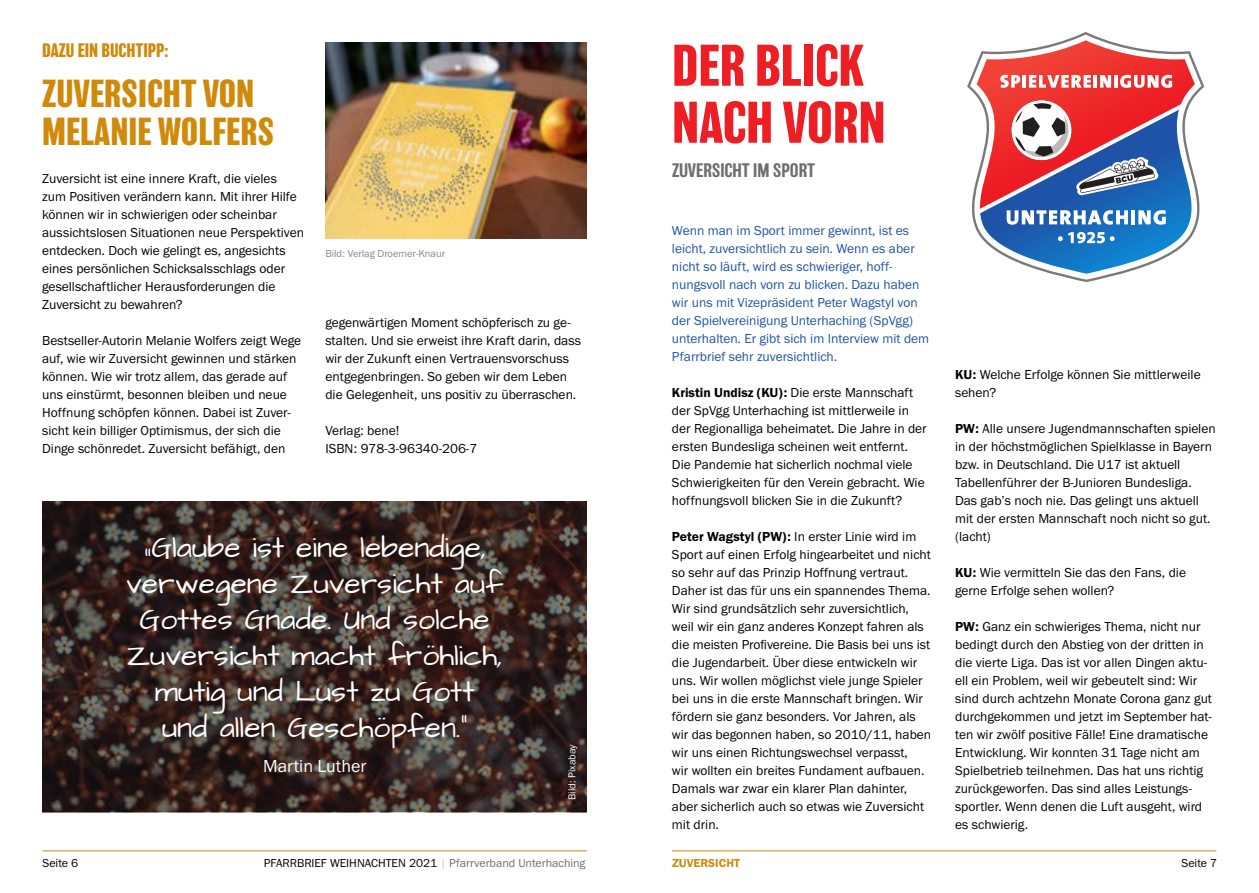
<style>
.page{position:relative;width:1259px;height:893px;background:#fff}
.page>*{position:absolute;margin:0;border:0;box-sizing:border-box;transform-origin:0 0}
.t1{font:700 54px/57px "Balboa";color:#ed1e24}
.t2{font:700 36px/37.7px "Balboa";color:#d1890a}
.t3{font:30px/36.2px "Architects Daughter";color:#fff;text-align:center}
.t4{font:500 18px "Balboa";color:#6e6e6e}
.t5{font:700 18px "Balboa";color:#d1890a}
.t6{font:18px "Franklin Gothic URW Boo";color:#fff}
.t7{font:13.5px/18px "Franklin Gothic URW Boo";color:#000}
.t8{font:13.5px/18px "Franklin Gothic URW Boo";color:#1e53a7}
.t9{font:13.5px "Franklin Gothic URW Dem";color:#000}
.t10{font:12px "Franklin Gothic URW Boo";color:#000}
.t11{font:12px "Franklin Gothic URW Dem";color:#d1890a}
.t12{font:10.5px "Franklin Gothic URW Boo";color:#868786}
.t13{font:10.5px "Franklin Gothic URW Boo";color:#fff}
.s1{font-family:"Franklin Gothic URW Boo"}
.s2{font-family:"Franklin Gothic URW Dem"}
.s3{color:#c5c6c6}
.s4{color:#6e6e6e}
</style>
<div class="page">
<hr style="left:43px;top:850px;width:544px;height:1px;background:#d1890a">
<hr style="left:672px;top:850px;width:544px;height:1px;background:#d1890a">
<img style="left:325px;top:43px;width:262px;height:195px">
<img style="left:43px;top:502px;width:544px;height:310px">
<svg style="left:967px;top:32px;width:237px;height:250px"></svg>
<svg style="left:976px;top:40px;width:219px;height:234px"></svg>
<h3 class="t5" style="left:42px;top:40px;width:128px">DAZU EIN BUCHTIPP:</h3>
<h2 class="t2" style="left:42px;top:75px;width:234px">ZUVERSICHT VON<br>MELANIE WOLFERS</h2>
<p class="t7" style="left:42px;top:169px;width:263px">Zuversicht ist eine innere Kraft, die vieles zum Positiven verändern kann. Mit ihrer Hilfe können wir in schwierigen oder scheinbar aussichtslosen Situationen neue Perspektiven entdecken. Doch wie gelingt es, angesichts eines persönlichen Schicksalsschlags oder gesellschaftlicher Herausforderungen die Zuversicht zu bewahren?</p>
<p class="t7" style="left:42px;top:331px;width:261px">Bestseller-Autorin Melanie Wolfers zeigt Wege auf, wie wir Zuversicht gewinnen und stärken können. Wie wir trotz allem, das gerade auf uns einstürmt, besonnen bleiben und neue Hoffnung schöpfen können. Dabei ist Zuver&shy;sicht kein billiger Optimismus, der sich die Dinge schönredet. Zuversicht befähigt, den</p>
<p class="t12" style="left:325px;top:247px;width:121px">Bild: Verlag Droemer-Knaur</p>
<p class="t7" style="left:325px;top:313px;width:257px">gegenwärtigen Moment schöpferisch zu ge&shy;stalten. Und sie erweist ihre Kraft darin, dass wir der Zukunft einen Vertrauensvorschuss entgegenbringen. So geben wir dem Leben die Gelegenheit, uns positiv zu überraschen.</p>
<p class="t7" style="left:325px;top:421px;width:153px">Verlag: bene!<br>ISBN: 978-3-96340-206-7</p>
<h3 class="t3" style="left:126px;top:530px;width:378px">„Glaube ist eine lebendige, verwegene Zuversicht auf<br>Gottes Gnade. Und solche<br>Zuversicht macht fröhlich, mutig und Lust zu Gott<br>und allen Geschöpfen.“</h3>
<h3 class="t6" style="left:263px;top:755px;width:105px">Martin Luther</h3>
<p class="t13" style="left:565px;top:800px;width:57px;rotate:-90deg">Bild: Pixabay</p>
<h1 class="t1" style="left:672px;top:37px;width:215px">DER BLICK<br>NACH VORN</h1>
<h3 class="t4" style="left:672px;top:160px;width:145px">ZUVERSICHT IM SPORT</h3>
<p class="t8" style="left:672px;top:221px;width:259px">Wenn man im Sport immer gewinnt, ist es leicht, zuversichtlich zu sein. Wenn es aber nicht so läuft, wird es schwieriger, hoff&shy;nungsvoll nach vorn zu blicken. Dazu haben wir uns mit Vizepräsident Peter Wagstyl von der Spielvereinigung Unterhaching (SpVgg) unterhalten. Er gibt sich im Interview mit dem Pfarrbrief sehr zuversichtlich.</p>
<p class="t9" style="left:672px;top:384px;width:243px">Kristin Undisz (KU): <span class="s1">Die erste Mannschaft</span></p>
<p class="t7" style="left:672px;top:401px;width:256px">der SpVgg Unterhaching ist mittlerweile in der Regionalliga beheimatet. Die Jahre in der ersten Bundesliga scheinen weit entfernt.<br>Die Pandemie hat sicherlich nochmal viele Schwierigkeiten für den Verein gebracht. Wie hoffnungsvoll blicken Sie in die Zukunft?</p>
<p class="t7" style="left:672px;top:527px;width:261px"><span class="s2">Peter Wagstyl (PW):</span> In erster Linie wird im Sport auf einen Erfolg hingearbeitet und nicht so sehr auf das Prinzip Hoffnung vertraut.<br>Daher ist das für uns ein spannendes Thema.<br>Wir sind grundsätzlich sehr zuversichtlich, weil wir ein ganz anderes Konzept fahren als die meisten Profivereine. Die Basis bei uns ist die Jugendarbeit. Über diese entwickeln wir uns. Wir wollen möglichst viele junge Spieler bei uns in die erste Mannschaft bringen. Wir fördern sie ganz besonders. Vor Jahren, als wir das begonnen haben, so 2010/11, haben wir uns einen Richtungswechsel verpasst,<br>wir wollten ein breites Fundament aufbauen.<br>Damals war zwar ein klarer Plan dahinter, aber sicherlich auch so etwas wie Zuversicht mit drin.</p>
<p class="t7" style="left:955px;top:365px;width:247px"><span class="s2">KU:</span> Welche Erfolge können Sie mittlerweile sehen?</p>
<p class="t7" style="left:955px;top:419px;width:262px"><span class="s2">PW:</span> Alle unsere Jugendmannschaften spielen in der höchstmöglichen Spielklasse in Bayern bzw. in Deutschland. Die U17 ist aktuell Tabellenführer der B-Junioren Bundesliga.<br>Das gab’s noch nie. Das gelingt uns aktuell mit der ersten Mannschaft noch nicht so gut. (lacht)</p>
<p class="t7" style="left:955px;top:563px;width:232px"><span class="s2">KU:</span> Wie vermitteln Sie das den Fans, die gerne Erfolge sehen wollen?</p>
<p class="t7" style="left:955px;top:617px;width:258px"><span class="s2">PW:</span> Ganz ein schwieriges Thema, nicht nur bedingt durch den Abstieg von der dritten in die vierte Liga. Das ist vor allen Dingen aktu&shy;ell ein Problem, weil wir gebeutelt sind: Wir sind durch achtzehn Monate Corona ganz gut durchgekommen und jetzt im September hat&shy;ten wir zwölf positive Fälle! Eine dramatische Entwicklung. Wir konnten 31 Tage nicht am Spielbetrieb teilnehmen. Das hat uns richtig zurückgeworfen. Das sind alles Leistungs&shy;sportler. Wenn denen die Luft ausgeht, wird es schwierig.</p>
<p class="t10" style="left:43px;top:855px;width:37px">Seite 6</p>
<p class="t10" style="left:264px;top:855px;width:323px">PFARRBRIEF WEIHNACHTEN 2021 <span class="s3">|</span> <span class="s4">Pfarrverband Unterhaching</span></p>
<p class="t11" style="left:672px;top:856px;width:69px">ZUVERSICHT</p>
<p class="t10" style="left:1181px;top:855px;width:37px">Seite 7</p>
</div>
